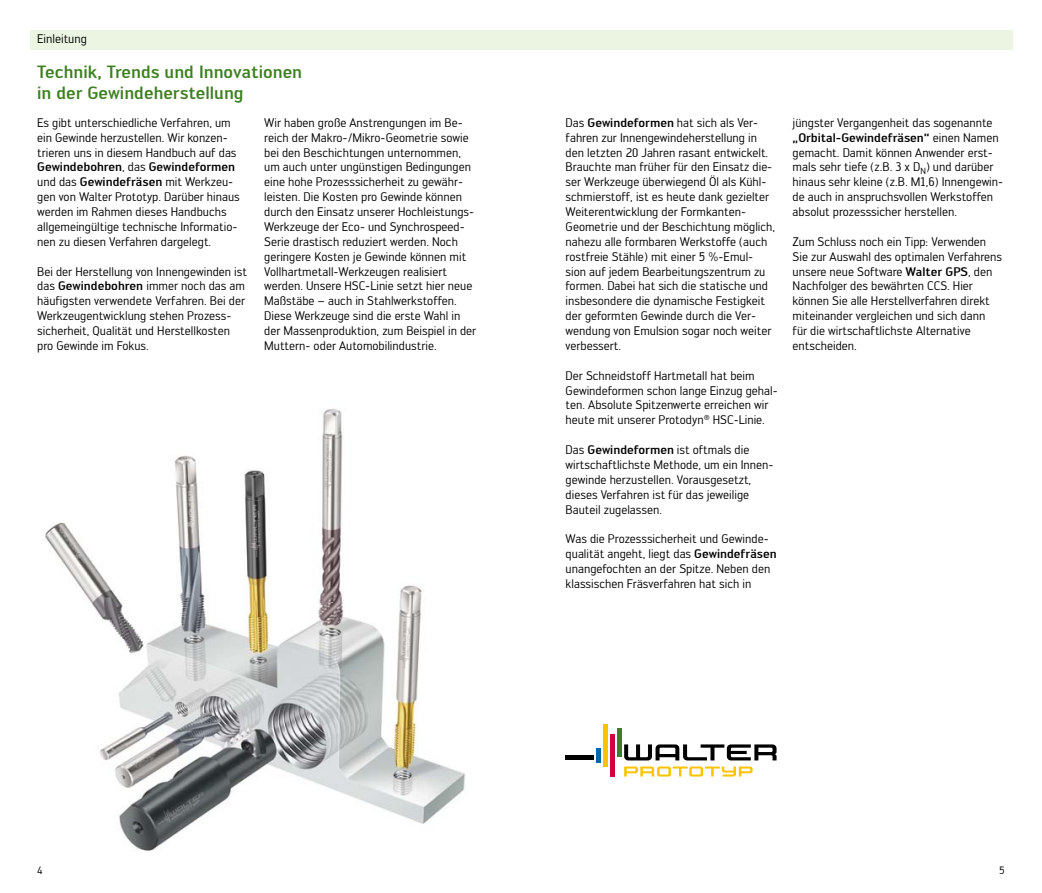
<style>
.page{position:relative;width:1042px;height:893px;background:#fff}
.page>*{position:absolute;margin:0;border:0;box-sizing:border-box;transform-origin:0 0}
.Headline{font:500 17.5px "Walter PRO";color:#3d8020}
.t1{font:12.25px/14.9px "Walter PRO";color:#000}
.t2{font:10.5px "Walter PRO";color:#000}
.s1{font-weight:500}
</style>
<div class="page">
<div style="left:30px;top:30px;width:982px;height:20px;background:#ecf4e2"></div>
<img style="left:45px;top:409px;width:420px;height:442px">
<hr style="left:610px;top:734px;width:4px;height:42px;background:#d20041">
<hr style="left:617px;top:728px;width:4px;height:28px;background:#3d8020">
<hr style="left:565px;top:755px;width:28px;height:4px;background:#000">
<hr style="left:596px;top:748px;width:4px;height:14px;background:#0069a9">
<svg style="left:624px;top:744px;width:152px;height:16px"></svg>
<hr style="left:603px;top:724px;width:4px;height:42px;background:#fcc400">
<svg style="left:624px;top:766px;width:128px;height:10px"></svg>
<p class="t1" style="left:37px;top:31px;width:51px">Einleitung</p>
<p class="Headline" style="left:37px;top:60px;width:266px">Technik, Trends und Innovationen</p>
<p class="Headline" style="left:37px;top:81px;width:208px">in der Gewindeherstellung</p>
<p class="t1" style="left:37px;top:115px;width:204px">Es gibt unterschiedliche Verfahren, um ein Gewinde herzustellen. Wir konzen&shy;trieren uns in diesem Handbuch auf das <span class="s1">Gewindebohren</span>, das <span class="s1">Gewindeformen </span>und das <span class="s1">Gewindefräsen</span> mit Werkzeu&shy;gen von Walter Prototyp. Darüber hinaus werden im Rahmen dieses Handbuchs allgemeingültige technische Informatio&shy;nen zu diesen Verfahren dargelegt.</p>
<p class="t1" style="left:37px;top:264px;width:211px">Bei der Herstellung von Innengewinden ist das <span class="s1">Gewindebohren</span> immer noch das am häufigsten verwendete Verfahren. Bei der Werkzeugentwicklung stehen Prozess&shy;sicherheit, Qualität und Herstellkosten pro Gewinde im Fokus.</p>
<p class="t1" style="left:264px;top:115px;width:211px">Wir haben große Anstrengungen im Be&shy;reich der Makro-/Mikro-Geometrie sowie bei den Beschichtungen unternommen, um auch unter ungünstigen Bedingungen eine hohe Prozesssicherheit zu gewähr&shy;leisten. Die Kosten pro Gewinde können durch den Einsatz unserer Hochleistungs-Werkzeuge der Eco- und Synchrospeed-Serie drastisch reduziert werden. Noch geringere Kosten je Gewinde können mit Vollhartmetall-Werkzeugen realisiert werden. Unsere HSC-Linie setzt hier neue Maßstäbe – auch in Stahlwerkstoffen.</p>
<p class="t1" style="left:264px;top:308px;width:214px">Diese Werkzeuge sind die erste Wahl in der Massenproduktion, zum Beispiel in der<br>Muttern- oder Automobilindustrie.</p>
<p class="t1" style="left:566px;top:115px;width:211px">Das <span class="s1">Gewindeformen</span> hat sich als Ver&shy;fahren zur Innengewindeherstellung in den letzten 20 Jahren rasant entwickelt.<br>Brauchte man früher für den Einsatz die&shy;ser Werkzeuge überwiegend Öl als Kühl&shy;schmierstoff, ist es heute dank gezielter Weiterentwicklung der Formkanten-Geometrie und der Beschichtung möglich, nahezu alle formbaren Werkstoffe (auch rostfreie Stähle) mit einer 5 %-Emul-<br>sion auf jedem Bearbeitungszentrum zu formen. Dabei hat sich die statische und insbesondere die dynamische Festigkeit der geformten Gewinde durch die Ver&shy;wendung von Emulsion sogar noch weiter verbessert.</p>
<p class="t1" style="left:566px;top:368px;width:214px">Der Schneidstoff Hartmetall hat beim Gewindeformen schon lange Einzug gehal&shy;ten. Absolute Spitzenwerte erreichen wir heute mit unserer Protodyn<sup>®</sup> HSC-Linie.</p>
<p class="t1" style="left:566px;top:442px;width:208px">Das <span class="s1">Gewindeformen</span> ist oftmals die wirtschaftlichste Methode, um ein Innen&shy;gewinde herzustellen. Vorausgesetzt, dieses Verfahren ist für das jeweilige Bauteil zugelassen.</p>
<p class="t1" style="left:566px;top:531px;width:212px">Was die Prozesssicherheit und Gewinde&shy;qualität angeht, liegt das <span class="s1">Gewindefräsen </span>unangefochten an der Spitze. Neben den klassischen Fräsverfahren hat sich in</p>
<p class="t1" style="left:792px;top:115px;width:212px">jüngster Vergangenheit das sogenannte <span class="s1">„Orbital-Gewindefräsen“</span> einen Namen gemacht. Damit können Anwender erst&shy;mals sehr tiefe (z.B. 3 x D<sub>N</sub>) und darüber hinaus sehr kleine (z.B. M1,6) Innengewin&shy;de auch in anspruchsvollen Werkstoffen absolut prozesssicher herstellen.</p>
<p class="t1" style="left:792px;top:234px;width:211px">Zum Schluss noch ein Tipp: Verwenden Sie zur Auswahl des optimalen Verfahrens unsere neue Software <span class="s1">Walter GPS</span>, den Nachfolger des bewährten CCS. Hier können Sie alle Herstellverfahren direkt miteinander vergleichen und sich dann für die wirtschaftlichste Alternative entscheiden.</p>
<p class="t2" style="left:37px;top:864px;width:7px">4</p>
<p class="t2" style="left:999px;top:864px;width:7px">5</p>
</div>
